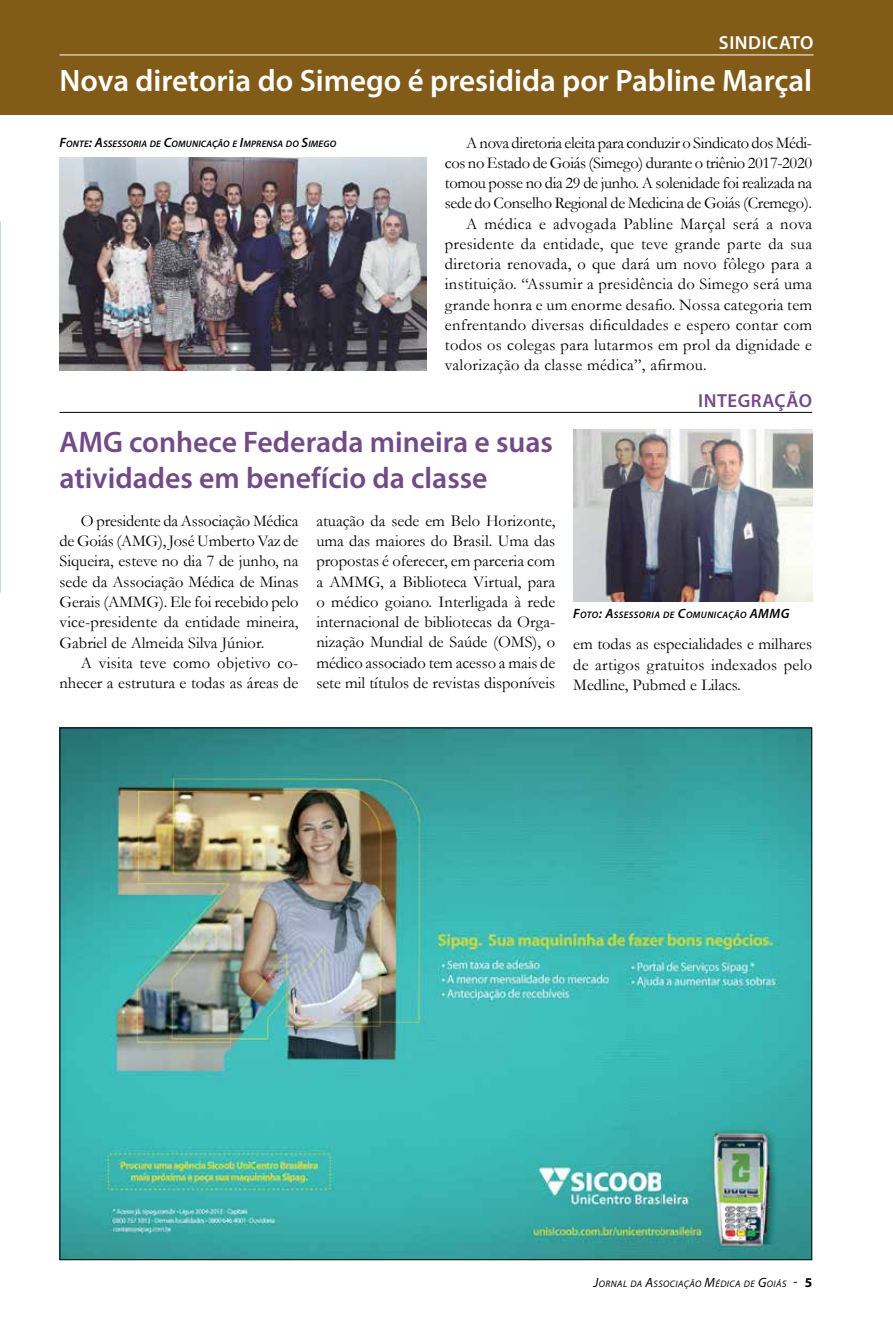
<style>
.page{position:relative;width:893px;height:1319px;background:#fff}
.page>*{position:absolute;margin:0;border:0;box-sizing:border-box;transform-origin:0 0}
.t1{font:600 31.05px "Myriad Pro";color:#fff}
.t2{font:600 29.85px/36.2px "Myriad Pro";color:#734a88}
.t3{font:600 18.9px "Myriad Pro";letter-spacing:.03em;color:#734a88}
.t4{font:600 18.9px "Myriad Pro";color:#fff}
.t5{font:16.5px/20.2px "Garamond";letter-spacing:.015em;color:#000;text-align:justify}
.t6{font:16.5px "Garamond";letter-spacing:-.02em;color:#000}
.t7{font:16.5px "Garamond";letter-spacing:-.025em;color:#000}
.t8{font:italic 600 9.45px "Myriad Pro";letter-spacing:.015em;color:#000}
.t9{font:italic 9.45px "Myriad Pro";letter-spacing:.045em;color:#000}
.t10{font:italic 600 9.45px "Myriad Pro";letter-spacing:.045em;color:#000}
.t11{font:9px "Helvetica";color:#000}
.s1{font-size:13.5px}
.s2{font-style:normal;font-size:13.5px}
.s3{font-weight:700;font-style:normal;font-size:13.5px}
</style>
<div class="page">
<div style="left:0;top:0;width:893px;height:115px;background:#825b18"></div>
<hr style="left:60px;top:55px;width:754px;height:1px;background:#fff">
<img style="left:60px;top:157px;width:367px;height:213px">
<hr style="left:60px;top:412px;width:752px;height:1px;background:#000">
<img style="left:573px;top:429px;width:239px;height:172px">
<img style="left:62px;top:729px;width:748px;height:528px">
<p class="t4" style="left:719px;top:31px;width:22px">Sindicato</p>
<h1 class="t1" style="left:60px;top:61px;width:754px">Nova diretoria do Simego é presidida por Pabline Marçal</h1>
<p class="t8" style="left:60px;top:138px;width:278px"><span class="s1">F</span>ONTE<span class="s1">: A</span>SSESSORIA DE <span class="s1">C</span>OMUNICA ÇÃO E <span class="s1">I</span>MPRENSA DO <span class="s1">S</span>IMEGO</p>
<p class="t7" style="left:466px;top:131px;width:347px">A nova diretoria eleita para conduzir o Sindicato dos Médi-</p>
<p class="t6" style="left:445px;top:151px;width:369px">cos no Estado de Goiás (Simego) durante o triênio 2017-2020</p>
<p class="t6" style="left:445px;top:172px;width:369px">tomou posse no dia 29 de junho. A solenidade foi realizada na</p>
<p class="t6" style="left:445px;top:192px;width:369px">sede do Conselho Regional de Medicina de Goiás (Cremego).</p>
<p class="t5" style="left:466px;top:213px;width:348px">A médica e advogada Pabline Marçal será a nova</p>
<p class="t5" style="left:445px;top:233px;width:369px">presidente da entidade, que teve grande parte da sua</p>
<p class="t5" style="left:445px;top:253px;width:369px">diretoria renovada, o que dará um novo fôlego para a</p>
<p class="t5" style="left:445px;top:273px;width:369px">instituição. “Assumir a presidência do Simego será uma</p>
<p class="t5" style="left:445px;top:294px;width:369px">grande honra e um enorme desafio. Nossa categoria tem</p>
<p class="t5" style="left:445px;top:314px;width:369px">enfrentando diversas dificuldades e espero contar com</p>
<p class="t5" style="left:445px;top:334px;width:369px">todos os colegas para lutarmos em prol da dignidade e</p>
<p class="t5" style="left:445px;top:354px;width:264px">valorização da classe médica”, afirmou.</p>
<p class="t3" style="left:698px;top:388px;width:115px">INTEGRAÇÃO</p>
<h2 class="t2" style="left:60px;top:423px;width:495px">AMG conhece Federada mineira e suas atividades em benefício da classe</h2>
<p class="t5" style="left:60px;top:510px;width:240px;text-indent:21px">O presidente da Associação Médica de Goiás (AMG), José Umberto Vaz de Siqueira, esteve no dia 7 de junho, na sede da Associação Médica de Minas Gerais (AMMG). Ele foi recebido pelo vice-presidente da entidade mineira, Gabriel de Almeida Silva Júnior.</p>
<p class="t5" style="left:60px;top:652px;width:240px;text-align:right">A visita teve como objetivo co&shy;nhecer a estrutura e todas as áreas de</p>
<p class="t5" style="left:316px;top:510px;width:240px">atuação da sede em Belo Horizonte, uma das maiores do Brasil. Uma das propostas é oferecer, em parceria com a AMMG, a Biblioteca Virtual, para o médico goiano. Interligada à rede internacional de bibliotecas da Orga&shy;nização Mundial de Saúde (OMS), o médico associado tem acesso a mais de sete mil títulos de revistas disponíveis</p>
<p class="t10" style="left:573px;top:609px;width:218px"><span class="s1">F</span>OTO<span class="s1">: A</span>SSESSORIA DE <span class="s1">C</span>OMUNICA ÇÃO <span class="s1">AMMG</span></p>
<p class="t5" style="left:573px;top:633px;width:240px">em todas as especialidades e milhares de artigos gratuitos indexados pelo Medline, Pubmed e Lilacs.</p>
<p class="t11" style="left:718px;top:1272px;width:89px">09/06/2017 16:15:41</p>
<p class="t9" style="left:593px;top:1277px;width:220px"><span class="s1">J</span>ORNAL DA <span class="s1">A</span>SSOCIAÇÃO <span class="s1">M</span>ÉDICA DE <span class="s1">G</span>OIÁS <span class="s2">-</span> <span class="s3">5</span></p>
</div>
